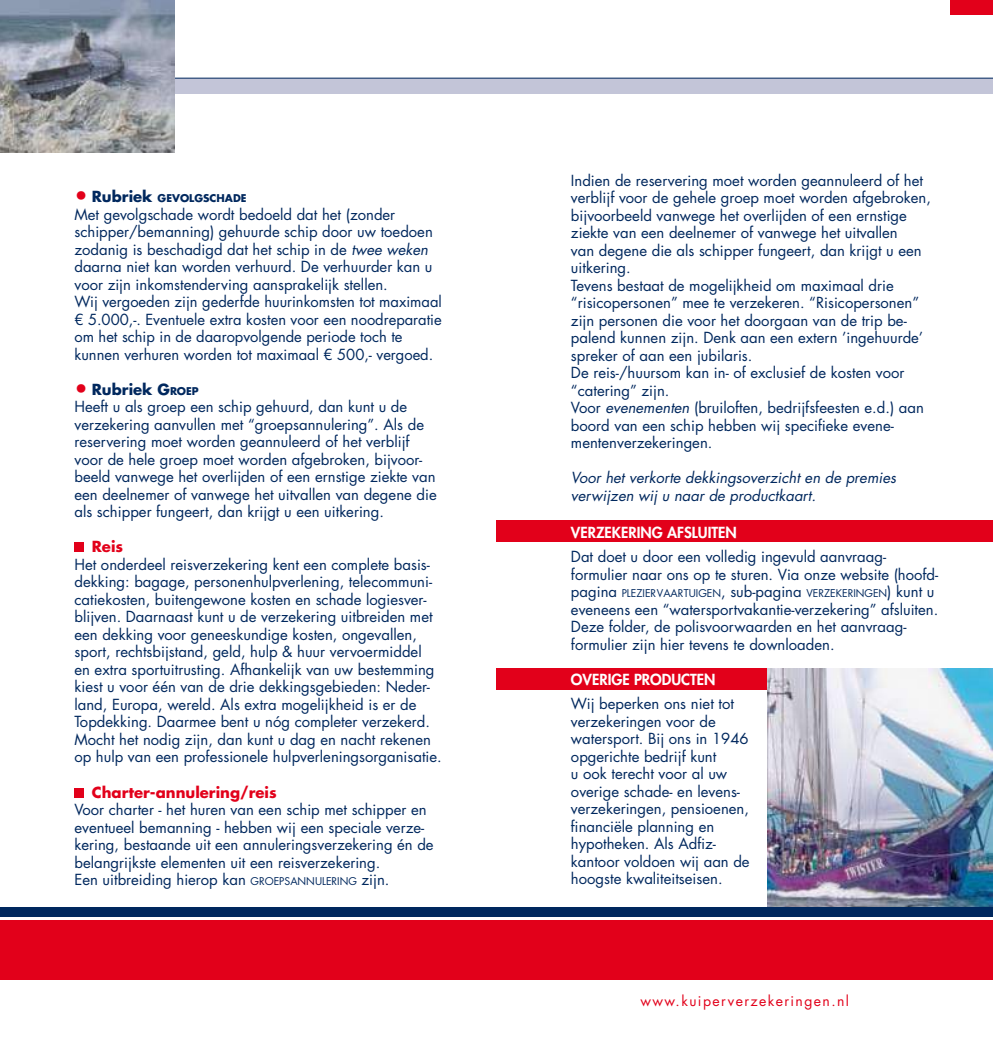
<style>
.page{position:relative;width:993px;height:1042px;background:#fff}
.page>*{position:absolute;margin:0;border:0;box-sizing:border-box;transform-origin:0 0}
.t1{font:14.88px/17.5px "Futura Std";color:#00285e}
.t2{font:italic 14.88px/17.5px "Futura Std";color:#00285e}
.t3{font:800 14.88px "Futura Std";color:#fff}
.t4{font:700 14.88px "Futura Std";color:#e2001a}
.t5{font:14px "Futura Std";letter-spacing:.1em;color:#e2001a}
.t6{font:10.33px "Futura Std";color:#00285e}
.t7{font:700 10.33px "Futura Std";color:#00285e}
.s1{font-weight:400;font-size:22.75px;color:#e2001a}
.s2{font-size:14.88px}
.s3{font-style:italic}
.s4{font-size:22.75px;color:#e2001a}
.s5{font-weight:700}
.s6{font-weight:700;font-size:10.33px}
.s7{font-size:10.33px}
</style>
<div class="page">
<div style="left:496px;top:668px;width:496px;height:22px;background:#e2001a"></div>
<img style="left:767px;top:668px;width:225px;height:239px">
<div style="left:0;top:78px;width:992px;height:16px;background:#c3c5d8"></div>
<hr style="left:0;top:78px;width:992px;height:1px;background:#00285e">
<div style="left:496px;top:520px;width:496px;height:22px;background:#e2001a"></div>
<div style="left:0;top:920px;width:992px;height:59px;background:#e2001a"></div>
<div style="left:0;top:907px;width:992px;height:10px;background:#00285e"></div>
<div style="left:950px;top:0;width:42px;height:15px;background:#e2001a"></div>
<div style="left:74px;top:542px;width:10px;height:10px;background:#e2001a"></div>
<div style="left:74px;top:787px;width:10px;height:10px;background:#e2001a"></div>
<img style="left:0;top:0;width:175px;height:152px">
<p class="t7" style="left:74px;top:192px;width:173px"><span class="s1">•</span> <span class="s2">Rubriek</span> GEVOLGSCHADE</p>
<p class="t1" style="left:74px;top:206px;width:369px">Met gevolgschade wordt bedoeld dat het (zonder schipper/bemanning) gehuurde schip door uw toedoen zodanig is beschadigd dat het schip in de <span class="s3">twee weken </span>daarna niet kan worden verhuurd. De verhuurder kan u voor zijn inkomstenderving aansprakelijk stellen.<br>Wij vergoeden zijn gederfde huurinkomsten tot maximaal € 5.000,-. Eventuele extra kosten voor een noodreparatie om het schip in de daaropvolgende periode toch te kunnen verhuren worden tot maximaal € 500,- vergoed.</p>
<p class="t1" style="left:74px;top:381px;width:363px"><span class="s4">•</span> <span class="s5">Rubriek</span> <span class="s5">G</span><span class="s6">ROEP<br></span>Heeft u als groep een schip gehuurd, dan kunt u de verzekering aanvullen met “groepsannulering”. Als de reservering moet worden geannuleerd of het verblijf voor de hele groep moet worden afgebroken, bijvoor&shy;beeld vanwege het overlijden of een ernstige ziekte van een deelnemer of vanwege het uitvallen van degene die als schipper fungeert, dan krijgt u een uitkering.</p>
<p class="t4" style="left:92px;top:537px;width:33px">Reis</p>
<p class="t1" style="left:74px;top:556px;width:369px">Het onderdeel reisverzekering kent een complete basis&shy;dekking: bagage, personenhulpverlening, telecommuni&shy;catiekosten, buitengewone kosten en schade logiesver&shy;blijven. Daarnaast kunt u de verzekering uitbreiden met een dekking voor geneeskundige kosten, ongevallen, sport, rechtsbijstand, geld, hulp &amp; huur vervoermiddel<br>en extra sportuitrusting. Afhankelijk van uw bestemming kiest u voor één van de drie dekkingsgebieden: Neder&shy;land, Europa, wereld. Als extra mogelijkheid is er de Topdekking. Daarmee bent u nóg completer verzekerd.<br>Mocht het nodig zijn, dan kunt u dag en nacht rekenen op hulp van een professionele hulpverleningsorganisatie.</p>
<p class="t4" style="left:92px;top:782px;width:186px">Charter-annulering/reis</p>
<p class="t1" style="left:74px;top:801px;width:360px">Voor charter - het huren van een schip met schipper en eventueel bemanning - hebben wij een speciale verze&shy;kering, bestaande uit een annuleringsverzekering én de belangrijkste elementen uit een reisverzekering.<br>Een uitbreiding hierop kan <span class="s7">GROEPSANNULERING</span> zijn.</p>
<p class="t1" style="left:570px;top:172px;width:361px">Indien de reservering moet worden geannuleerd of het verblijf voor de gehele groep moet worden afgebroken, bijvoorbeeld vanwege het overlijden of een ernstige ziekte van een deelnemer of vanwege het uitvallen<br>van degene die als schipper fungeert, dan krijgt u een uitkering.<br>Tevens bestaat de mogelijkheid om maximaal drie “risicopersonen” mee te verzekeren. “Risicopersonen” zijn personen die voor het doorgaan van de trip be&shy;palend kunnen zijn. Denk aan een extern ’ingehuurde’ spreker of aan een jubilaris.<br>De reis-/huursom kan in- of exclusief de kosten voor “catering” zijn.<br>Voor <span class="s3">evenementen</span> (bruiloften, bedrijfsfeesten e.d.) aan boord van een schip hebben wij specifieke evene&shy;mentenverzekeringen.</p>
<p class="t2" style="left:570px;top:469px;width:326px">Voor het verkorte dekkingsoverzicht en de premies verwijzen wij u naar de productkaart.</p>
<p class="t3" style="left:570px;top:523px;width:167px">VERZEKERING AFSLUITEN</p>
<p class="t1" style="left:570px;top:548px;width:369px">Dat doet u door een volledig ingevuld aanvraag&shy;formulier naar ons op te sturen. Via onze website (hoofd-</p>
<p class="t6" style="left:570px;top:587px;width:365px"><span class="s2">pagina</span> PLEZIERVAARTUIGEN<span class="s2">, sub-pagina</span> VERZEKERINGEN<span class="s2">) kunt u</span></p>
<p class="t1" style="left:570px;top:601px;width:369px">eveneens een “watersportvakantie-verzekering” afsluiten.<br>Deze folder, de polisvoorwaarden en het aanvraag&shy;formulier zijn hier tevens te downloaden.</p>
<p class="t3" style="left:570px;top:670px;width:146px">OVERIGE PRODUCTEN</p>
<p class="t1" style="left:570px;top:695px;width:180px">Wij beperken ons niet tot verzekeringen voor de watersport. Bij ons in 1946 opgerichte bedrijf kunt<br>u ook terecht voor al uw overige schade- en levens&shy;verzekeringen, pensioenen, financiële planning en hypotheken. Als Adfiz&shy;kantoor voldoen wij aan de hoogste kwaliteitseisen.</p>
<p class="t5" style="left:640px;top:991px;width:210px">www.kuiperverzekeringen.nl</p>
</div>
